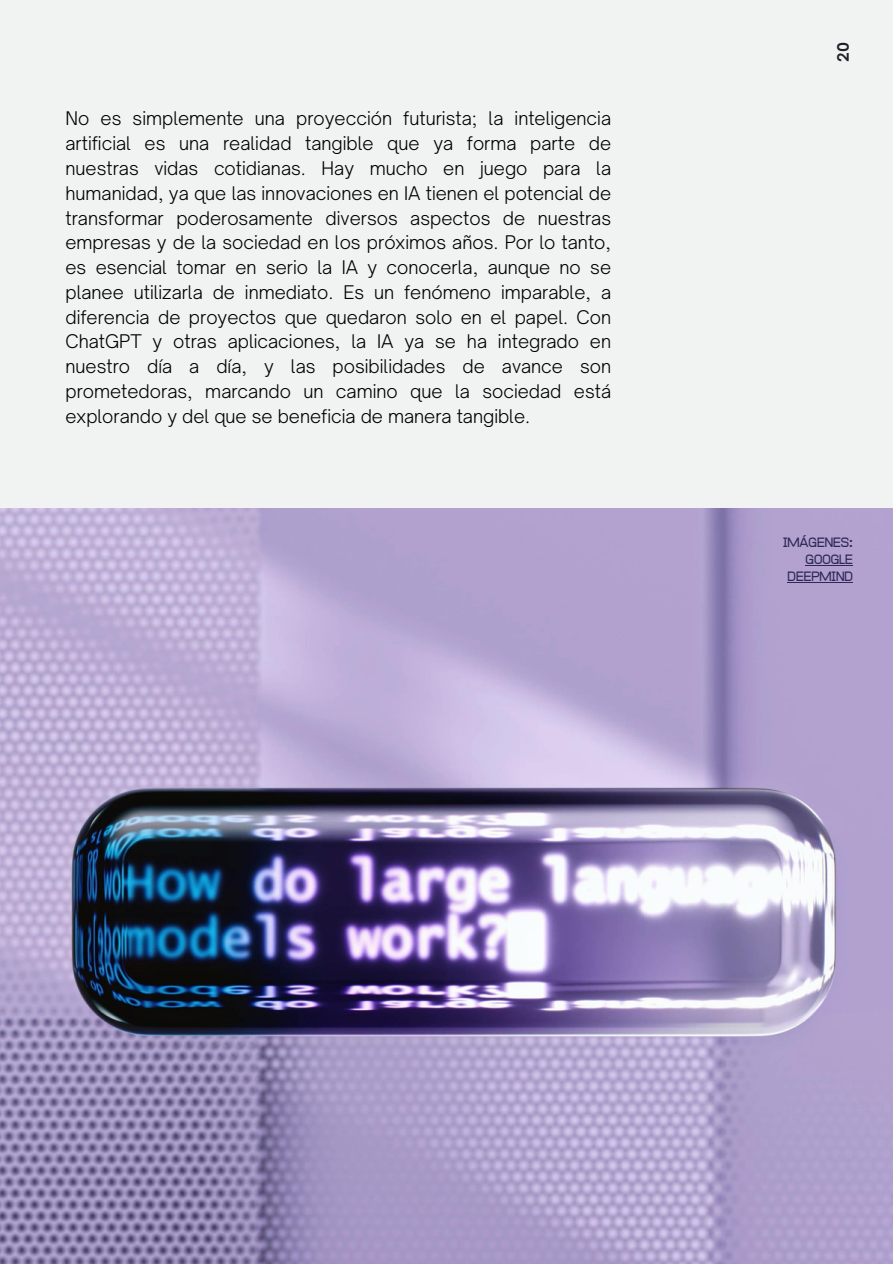
<style>
.page{position:relative;width:893px;height:1264px;background:#fff}
.page>*{position:absolute;margin:0;border:0;box-sizing:border-box;transform-origin:0 0}
.t1{font:300 18px/24.8px "Open Sauce One";color:#000;text-align:justify}
.t2{font:700 15px "Open Sauce One";color:#1d2327}
.t3{font:500 11.1px/16.6px "ADA Hybrid";color:#2e2859;text-align:right}
</style>
<div class="page">
<div style="left:0;top:0;width:892px;height:1263px;background:#f1f2f2"></div>
<img style="left:0;top:508px;width:892px;height:755px">
<hr style="left:805px;top:565px;width:47px;height:1px;background:#2e2859">
<hr style="left:787px;top:581px;width:65px;height:1px;background:#2e2859">
<p class="t1" style="left:65px;top:106px;width:547px">No es simplemente una proyección futurista; la inteligencia artificial es una realidad tangible que ya forma parte de nuestras vidas cotidianas. Hay mucho en juego para la humanidad, ya que las innovaciones en IA tienen el potencial de transformar poderosamente diversos aspectos de nuestras empresas y de la sociedad en los próximos años. Por lo tanto, es esencial tomar en serio la IA y conocerla, aunque no se planee utilizarla de inmediato. Es un fenómeno imparable, a diferencia de proyectos que quedaron solo en el papel. Con ChatGPT y otras aplicaciones, la IA ya se ha integrado en nuestro día a día, y las posibilidades de avance son prometedoras, marcando un camino que la sociedad está explorando y del que se beneficia de manera tangible.</p>
<p class="t2" style="left:833px;top:62px;width:21px;rotate:-90deg">20</p>
<p class="t3" style="left:783px;top:535px;width:71px">IMÁGENES:<br>GOOGLE<br>DEEPMIND</p>
</div>
